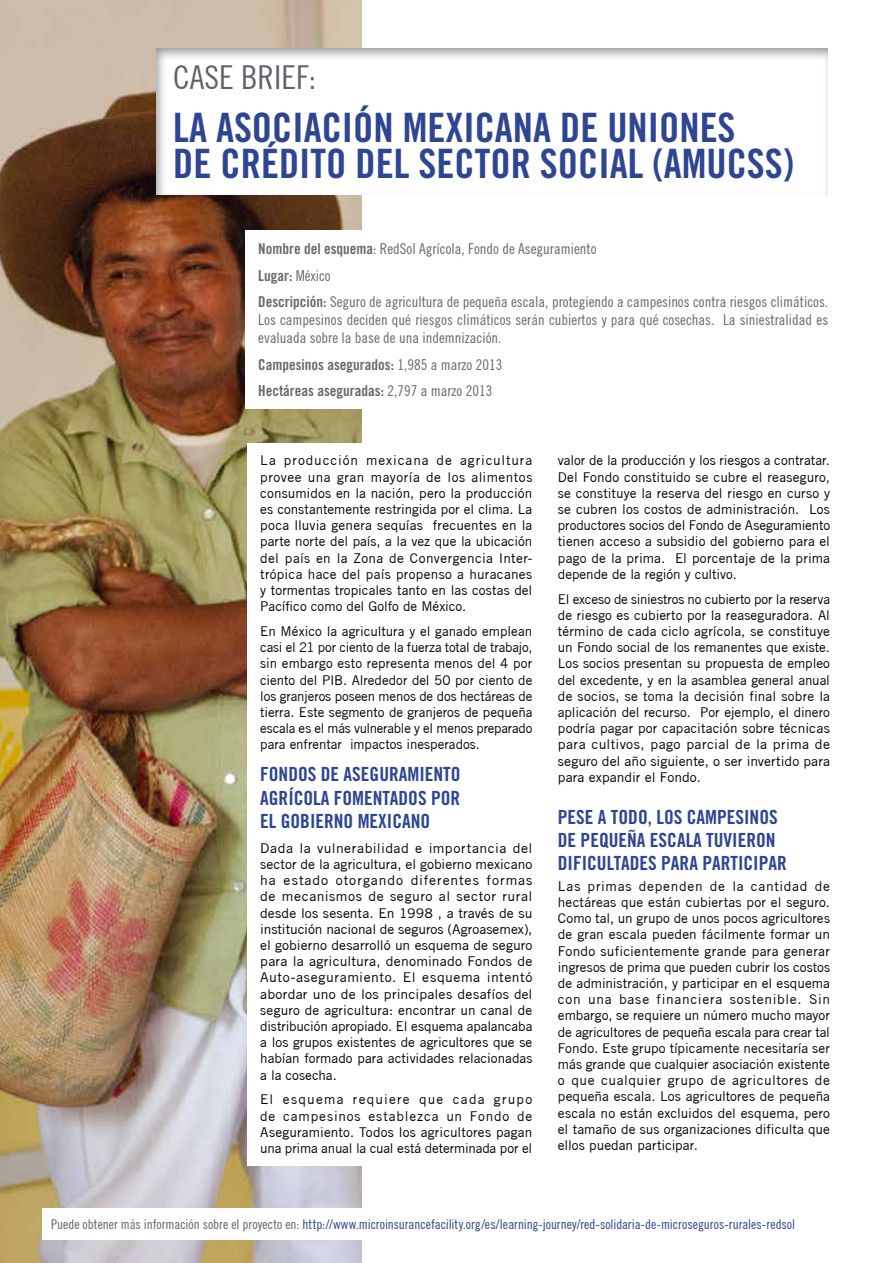
<style>
.page{position:relative;width:893px;height:1263px;background:#fff}
.page>*{position:absolute;margin:0;border:0;box-sizing:border-box;transform-origin:0 0}
.t1{font:40.5px/36px "Trade Gothic LT Std Bd Cn 20";color:#2e4592}
.t2{font:condensed 33px "Trade Gothic No.18";color:#5f6268}
.t3{font:19.5px/23.4px "Trade Gothic LT Std Bd Cn 20";color:#2e4592;text-align:justify}
.t4{font:condensed 15px/18px "Trade Gothic No.18";color:#68676c;text-align:justify}
.t5{font:15px/26.5px "Trade Gothic LT Std Bd Cn 20";color:#68676c}
.t6{font:13.5px/16.2px "Trade Gothic";color:#000;text-align:justify}
.t7{font:13.5px/16.2px "Trade Gothic";color:#000;text-align:justify;scale:1.04 1}
.t8{font:condensed 13.5px "Trade Gothic No.18";color:#2e4592}
.s1{font-family:"Trade Gothic LT Std Bd Cn 20";font-stretch:normal}
.s2{font-family:"Trade Gothic No.18";font-stretch:condensed}
.s3{color:#5f6268}
</style>
<div class="page">
<img style="left:0;top:0;width:361px;height:1263px">
<div style="left:247px;top:443px;width:596px;height:723px;background:#fff"></div>
<div style="left:246px;top:231px;width:595px;height:178px;background:#fff"></div>
<div style="left:43px;top:1208px;width:796px;height:32px;background:#fff"></div>
<div style="left:155px;top:47px;width:681px;height:149px;background:#000;opacity:.4"></div>
<h2 class="t2" style="left:173px;top:57px;width:144px">Case Brief:</h2>
<h1 class="t1" style="left:173px;top:109px;width:622px">LA ASOCIACIÓN MEXICANA DE UNIONES<br>DE CRÉDITO DEL SECTOR SOCIAL (AMUCSS)</h1>
<p class="t4" style="left:258px;top:240px;width:340px"><span class="s1">NOMBRE DEL ESQUEMA</span>: RedSol Agrícola, Fondo de Aseguramiento</p>
<p class="t5" style="left:258px;top:262px;width:74px">LUGAR: <span class="s2">México</span></p>
<p class="t4" style="left:258px;top:293px;width:571px"><span class="s1">DESCRIPCIÓN:</span> Seguro de agricultura de pequeña escala, protegiendo a campesinos contra riesgos climáticos.<br>Los campesinos deciden qué riesgos climáticos serán cubiertos y para qué cosechas. La siniestralidad es evaluada sobre la base de una indemnización.</p>
<p class="t5" style="left:258px;top:351px;width:246px">CAMPESINOS ASEGURADOS: <span class="s2">1,985 a marzo 2013<br></span>HECTÁREAS ASEGURADAS: <span class="s2">2,797 a marzo 2013</span></p>
<p class="t6" style="left:260px;top:452px;width:274px">La producción mexicana de agricultura provee una gran mayoría de los alimentos consumidos en la nación, pero la producción es constantemente restringida por el clima. La poca lluvia genera sequías frecuentes en la parte norte del país, a la vez que la ubicación del país en la Zona de Convergencia Inter&shy;trópica hace del país propenso a huracanes y tormentas tropicales tanto en las costas del Pacífico como del Golfo de México.</p>
<p class="t6" style="left:260px;top:623px;width:274px">En México la agricultura y el ganado emplean casi el 21 por ciento de la fuerza total de trabajo, sin embargo esto representa menos del 4 por ciento del PIB. Alrededor del 50 por ciento de los granjeros poseen menos de dos hectáreas de tierra. Este segmento de granjeros de pequeña escala es el más vulnerable y el menos preparado para enfrentar impactos inesperados.</p>
<h3 class="t3" style="left:260px;top:762px;width:202px">FONDOS DE ASEGURAMI ENTO AGRÍCOLA FOMENTADOS POR EL GOBIERNO MEXICAN</h3>
<h3 class="t3" style="left:421px;top:809px;width:11px">O</h3>
<p class="t7" style="left:260px;top:840px;width:263px">Dada la vulnerabilidad e importancia del sector de la agricultura, el gobierno mexicano ha estado otorgando diferentes formas de mecanismos de seguro al sector rural desde los sesenta. En 1998 , a través de su institución nacional de seguros (Agroasemex), el gobierno desarrolló un esquema de seguro para la agricultura, denominado Fondos de Auto-aseguramiento. El esquema intentó abordar uno de los principales desafíos del seguro de agricultura: encontrar un canal de distribución apropiado. El esquema apalancaba a los grupos existentes de agricultores que se habían formado para actividades relacionadas a la cosecha.</p>
<p class="t6" style="left:260px;top:1091px;width:274px">El esquema requiere que cada grupo de campesinos establezca un Fondo de Aseguramiento. Todos los agricultores pagan una prima anual la cual está determinada por el</p>
<p class="t6" style="left:558px;top:452px;width:274px">valor de la producción y los riesgos a contratar.<br>Del Fondo constituido se cubre el reaseguro, se constituye la reserva del riesgo en curso y se cubren los costos de administración. Los productores socios del Fondo de Aseguramiento tienen acceso a subsidio del gobierno para el pago de la prima. El porcentaje de la prima depende de la región y cultivo.</p>
<p class="t6" style="left:558px;top:590px;width:274px">El exceso de siniestros no cubierto por la reserva de riesgo es cubierto por la reaseguradora. Al término de cada ciclo agrícola, se constituye un Fondo social de los remanentes que existe.<br>Los socios presentan su propuesta de empleo del excedente, y en la asamblea general anual de socios, se toma la decisión final sobre la aplicación del recurso. Por ejemplo, el dinero podría pagar por capacitación sobre técnicas para cultivos, pago parcial de la prima de seguro del año siguiente, o ser invertido para para expandir el Fondo.</p>
<h3 class="t3" style="left:558px;top:805px;width:220px;text-align:left">PESE A TODO, LOS CAMPESINOS<br>DE PEQUEÑA ESCALA TUVIERON<br>DIFICU</h3>
<h3 class="t3" style="left:607px;top:851px;width:182px">LTADES PARA PARTICI PAR</h3>
<p class="t6" style="left:558px;top:878px;width:274px">Las primas dependen de la cantidad de hectáreas que están cubiertas por el seguro.<br>Como tal, un grupo de unos pocos agricultores de gran escala pueden fácilmente formar un Fondo suficientemente grande para generar ingresos de prima que pueden cubrir los costos de administración, y participar en el esquema con una base financiera sostenible. Sin embargo, se requiere un número mucho mayor de agricultores de pequeña escala para crear tal Fondo. Este grupo típicamente necesitaría ser más grande que cualquier asociación existente o que cualquier grupo de agricultores de pequeña escala. Los agricultores de pequeña escala no están excluidos del esquema, pero el tamaño de sus organizaciones dificulta que ellos puedan participar.</p>
<p class="t8" style="left:51px;top:1216px;width:746px"><span class="s3">Puede obtener más información sobre el proyecto en:</span> http://www.microinsurancefacility.org/es/learning-journey/red-solidaria-de-microseguros-rurales-redsol</p>
</div>
